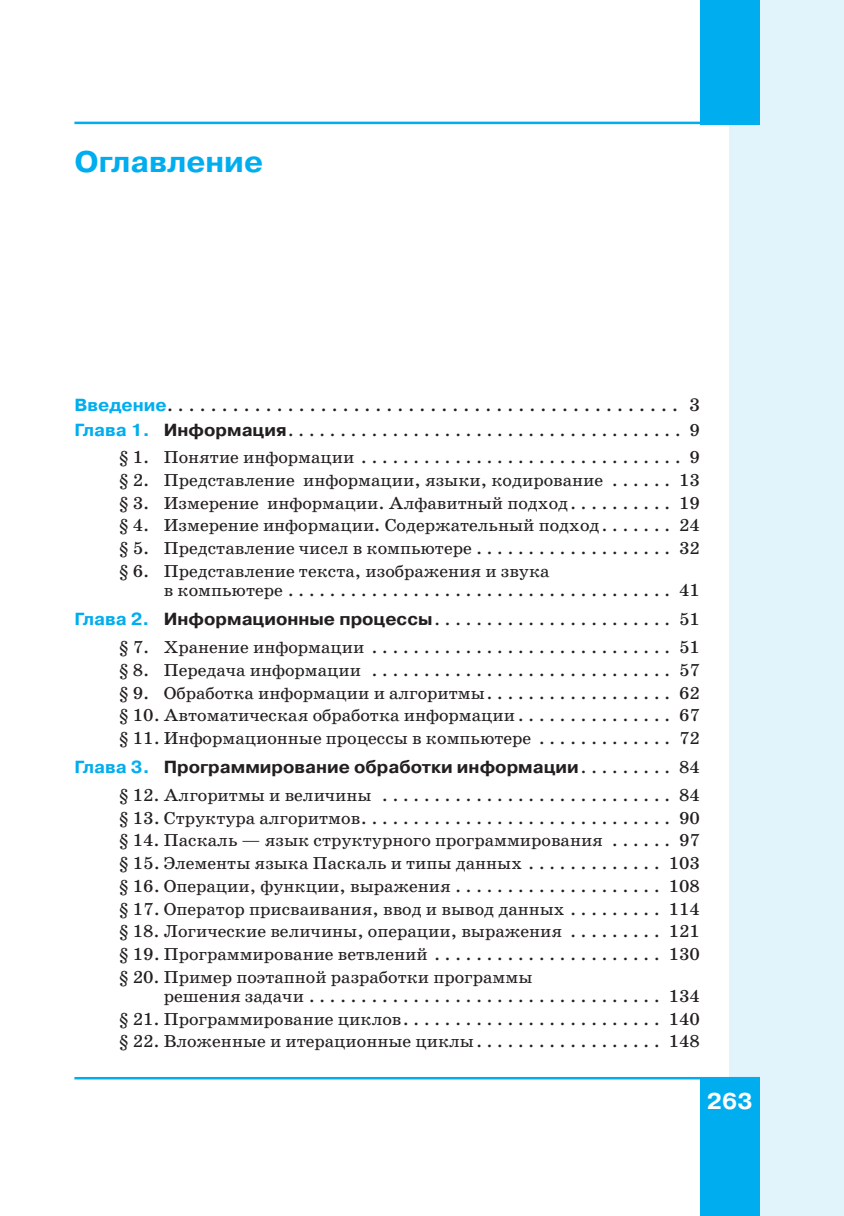
<style>
.page{position:relative;width:844px;height:1216px;background:#fff}
.page>*{position:absolute;margin:0;border:0;box-sizing:border-box;transform-origin:0 0}
.t1{font:700 29.75px "Pragmatica C San Pin";color:#00aeef}
.t2{font:700 22.75px "Pragmatica C San Pin";color:#fff}
.t3{font:18.38px "School Book C San Pin";color:#231f20}
.t4{font:17.5px/22.8px "School Book C San Pin";color:#231f20;text-align:justify}
.s1{font-family:"Pragmatica C San Pin";font-weight:700;font-size:17.5px;color:#00aeef}
.s2{font-family:"Pragmatica C San Pin";font-weight:700;color:#00aeef}
.s3{font-family:"Pragmatica C San Pin";font-weight:700}
</style>
<div class="page">
<div style="left:729px;top:0;width:114px;height:1215px;background:#e1f4fc"></div>
<div style="left:699px;top:1077px;width:60px;height:138px;background:#00aeef"></div>
<div style="left:699px;top:0;width:60px;height:124px;background:#00aeef"></div>
<hr style="left:74px;top:122px;width:685px;height:2px;background:#00aeef">
<hr style="left:74px;top:1077px;width:685px;height:2px;background:#00aeef">
<p class="t1" style="left:74px;top:151px;width:190px">Оглавление</p>
<p class="t3" style="left:74px;top:398px;width:627px"><span class="s1">Введение</span>. . . . . . . . . . . . . . . . . . . . . . . . . . . . . . . . . . . . . . . . . . . . . . . 3</p>
<p class="t4" style="left:74px;top:417px;width:627px;line-height:27.7px;text-align:right"><span class="s2">Глава 1.</span> <span class="s3">Информация</span>. . . . . . . . . . . . . . . . . . . . . . . . . . . . . . . . . . . . . . 9 § 1. Понятие информации . . . . . . . . . . . . . . . . . . . . . . . . . . . . . . . 9</p>
<p class="t4" style="left:119px;top:470px;width:582px">§ 2. Представление информации, языки, кодирование . . . . . . 13 § 3. Измерение информации. Алфавитный подход. . . . . . . . . . 19 § 4. Измерение информации. Содержательный подход. . . . . . . 24 § 5. Представление чисел в компьютере . . . . . . . . . . . . . . . . . . . 32 § 6. Представление текста, изображения и звука</p>
<p class="t4" style="left:74px;top:577px;width:627px;line-height:28.3px;text-align:right">в компьютере . . . . . . . . . . . . . . . . . . . . . . . . . . . . . . . . . . . . . 41<br><span class="s2">Глава 2.</span> <span class="s3">Информационные процессы</span>. . . . . . . . . . . . . . . . . . . . . . . 51 § 7. Хранение информации . . . . . . . . . . . . . . . . . . . . . . . . . . . . . 51</p>
<p class="t4" style="left:119px;top:660px;width:582px">§ 8. Передача информации . . . . . . . . . . . . . . . . . . . . . . . . . . . . . 57 § 9. Обработка информации и алгоритмы. . . . . . . . . . . . . . . . . . 62 § 10. Автоматическая обработка информации . . . . . . . . . . . . . . . 67 § 11. Информационные процессы в компьютере . . . . . . . . . . . . . 72</p>
<p class="t4" style="left:74px;top:754px;width:627px;line-height:27.7px;text-align:right"><span class="s2">Глава 3.</span> <span class="s3">Программирование обработки информации</span>. . . . . . . . . 84 § 12. Алгоритмы и величины . . . . . . . . . . . . . . . . . . . . . . . . . . . . 84</p>
<p class="t4" style="left:119px;top:807px;width:582px">§ 13. Структура алгоритмов. . . . . . . . . . . . . . . . . . . . . . . . . . . . . . 90 § 14. Паскаль — язык структурного программирования . . . . . . 97 § 15. Элементы языка Паскаль и типы данных . . . . . . . . . . . . . 103 § 16. Операции, функции, выражения . . . . . . . . . . . . . . . . . . . . 108 § 17. Оператор присваивания, ввод и вывод данных . . . . . . . . . 114 § 18. Логические величины, операции, выражения . . . . . . . . . 121 § 19. Программирование ветвлений . . . . . . . . . . . . . . . . . . . . . . 130 § 20. Пример поэтапной разработки программы</p>
<p class="t4" style="left:119px;top:986px;width:582px;text-indent:45px">решения задачи . . . . . . . . . . . . . . . . . . . . . . . . . . . . . . . . . . 134 § 21. Программирование циклов. . . . . . . . . . . . . . . . . . . . . . . . . 140 § 22. Вложенные и итерационные циклы. . . . . . . . . . . . . . . . . . 148</p>
<p class="t2" style="left:706px;top:1093px;width:47px">263</p>
</div>
